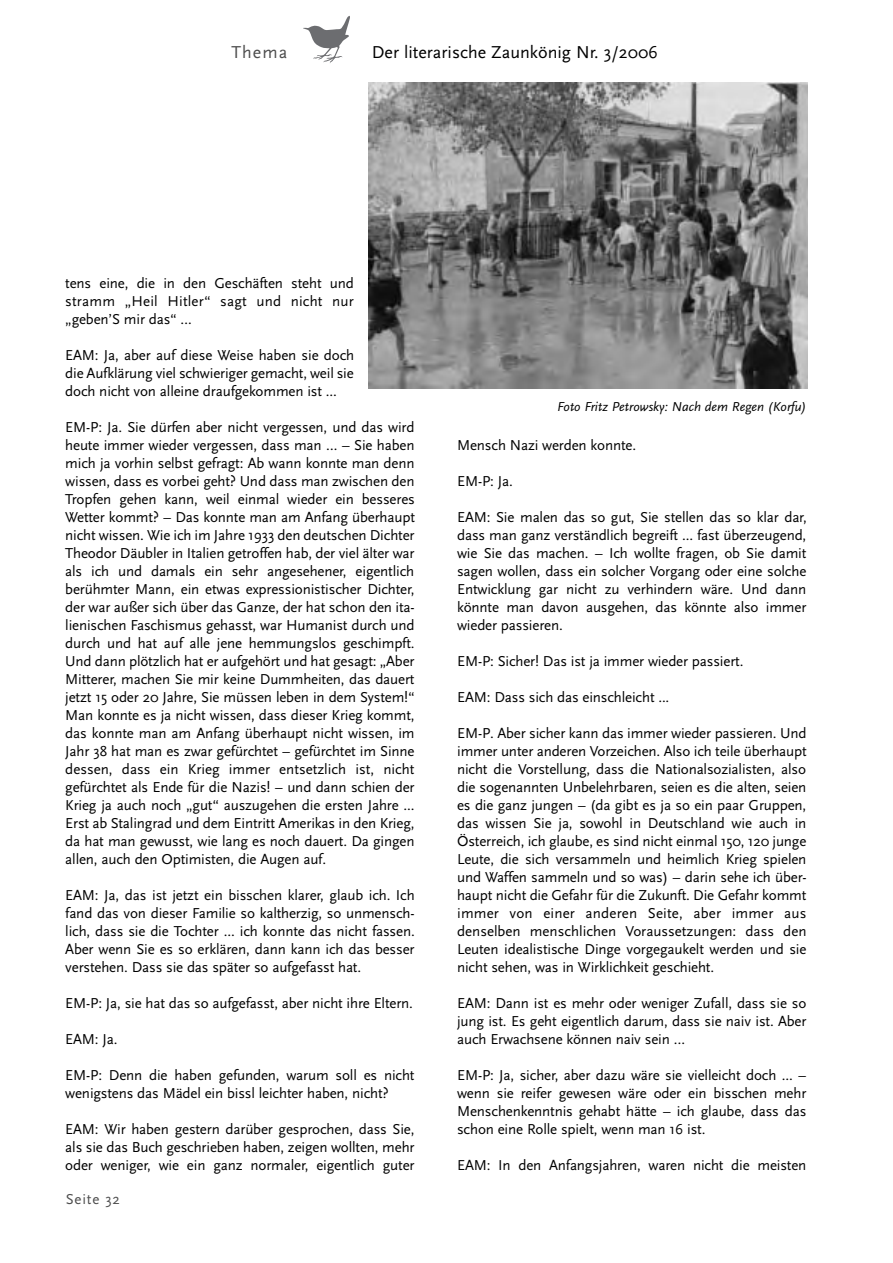
<style>
.page{position:relative;width:893px;height:1263px;background:#fff}
.page>*{position:absolute;margin:0;border:0;box-sizing:border-box;transform-origin:0 0}
.t1{font:18px "Scala Sans";color:#000}
.t2{font:18px "Scala Sans";letter-spacing:.055em;color:#4d4d4d}
.t3{font:15px/18px "Scala Sans";letter-spacing:-.01em;color:#000;text-align:justify}
.t4{font:15px "Scala Sans";letter-spacing:.055em;color:#4d4d4d}
.t5{font:italic 13.5px "Scala Sans";color:#000}
</style>
<div class="page">
<svg style="left:303px;top:16px;width:47px;height:47px"></svg>
<img style="left:369px;top:83px;width:439px;height:306px">
<p class="t2" style="left:232px;top:41px;width:57px">Thema</p>
<p class="t1" style="left:372px;top:41px;width:288px">Der literarische Zaunkönig Nr. 3/2006</p>
<p class="t3" style="left:65px;top:274px;width:290px">tens eine, die in den Geschäften steht und stramm „Heil Hitler“ sagt und nicht nur „geben’S mir das“ …</p>
<p class="t3" style="left:65px;top:346px;width:290px">EAM: Ja, aber auf diese Weise haben sie doch die Aufklärung viel schwieriger gemacht, weil sie doch nicht von alleine draufgekommen ist ...</p>
<p class="t3" style="left:65px;top:418px;width:351px">EM-P: Ja. Sie dürfen aber nicht vergessen, und das wird heute immer wieder vergessen, dass man … – Sie haben mich ja vorhin selbst gefragt: Ab wann konnte man denn wissen, dass es vorbei geht? Und dass man zwischen den Tropfen gehen kann, weil einmal wieder ein besseres Wetter kommt? – Das konnte man am Anfang überhaupt nicht wissen. Wie ich im Jahre 1933 den deutschen Dichter Theodor Däubler in Italien getroffen hab, der viel älter war als ich und damals ein sehr angesehener, eigentlich berühmter Mann, ein etwas expressionistischer Dichter, der war außer sich über das Ganze, der hat schon den ita&shy;lienischen Faschismus gehasst, war Humanist durch und durch und hat auf alle jene hemmungslos geschimpft.<br>Und dann plötzlich hat er aufgehört und hat gesagt: „Aber Mitterer, machen Sie mir keine Dummheiten, das dauert jetzt 15 oder 20 Jahre, Sie müssen leben in dem System!“ Man konnte es ja nicht wissen, dass dieser Krieg kommt, das konnte man am Anfang überhaupt nicht wissen, im Jahr 38 hat man es zwar gefürchtet – gefürchtet im Sinne dessen, dass ein Krieg immer entsetzlich ist, nicht gefürchtet als Ende für die Nazis! – und dann schien der Krieg ja auch noch „gut“ auszugehen die ersten Jahre ...<br>Erst ab Stalingrad und dem Eintritt Amerikas in den Krieg, da hat man gewusst, wie lang es noch dauert. Da gingen allen, auch den Optimisten, die Augen auf.</p>
<p class="t3" style="left:65px;top:886px;width:351px">EAM: Ja, das ist jetzt ein bisschen klarer, glaub ich. Ich fand das von dieser Familie so kaltherzig, so unmensch&shy;lich, dass sie die Tochter ... ich konnte das nicht fassen.<br>Aber wenn Sie es so erklären, dann kann ich das besser verstehen. Dass sie das später so aufgefasst hat.</p>
<p class="t3" style="left:65px;top:994px;width:349px">EM-P: Ja, sie hat das so aufgefasst, aber nicht ihre Eltern.</p>
<p class="t3" style="left:65px;top:1030px;width:54px">EAM: Ja.</p>
<p class="t3" style="left:65px;top:1066px;width:351px">EM-P: Denn die haben gefunden, warum soll es nicht wenigstens das Mädel ein bissl leichter haben, nicht?</p>
<p class="t3" style="left:65px;top:1120px;width:351px">EAM: Wir haben gestern darüber gesprochen, dass Sie, als sie das Buch geschrieben haben, zeigen wollten, mehr oder weniger, wie ein ganz normaler, eigentlich guter</p>
<p class="t4" style="left:66px;top:1190px;width:56px">Seite 32</p>
<p class="t5" style="left:557px;top:399px;width:251px">Foto Fritz Petrowsky: Nach dem Regen (Korfu)</p>
<p class="t3" style="left:457px;top:436px;width:180px">Mensch Nazi werden konnte.</p>
<p class="t3" style="left:457px;top:472px;width:57px">EM-P: Ja.</p>
<p class="t3" style="left:457px;top:508px;width:351px">EAM: Sie malen das so gut, Sie stellen das so klar dar, dass man ganz verständlich begreift ... fast überzeugend, wie Sie das machen. – Ich wollte fragen, ob Sie damit sagen wollen, dass ein solcher Vorgang oder eine solche Entwicklung gar nicht zu verhindern wäre. Und dann könnte man davon ausgehen, das könnte also immer wieder passieren.</p>
<p class="t3" style="left:457px;top:652px;width:288px">EM-P: Sicher! Das ist ja immer wieder passiert.</p>
<p class="t3" style="left:457px;top:688px;width:214px">EAM: Dass sich das einschleicht ...</p>
<p class="t3" style="left:457px;top:724px;width:351px">EM-P. Aber sicher kann das immer wieder passieren. Und immer unter anderen Vorzeichen. Also ich teile überhaupt nicht die Vorstellung, dass die Nationalsozialisten, also die sogenannten Unbelehrbaren, seien es die alten, seien es die ganz jungen – (da gibt es ja so ein paar Gruppen, das wissen Sie ja, sowohl in Deutschland wie auch in Österreich, ich glaube, es sind nicht einmal 150, 120 junge Leute, die sich versammeln und heimlich Krieg spielen und Waffen sammeln und so was) – darin sehe ich über&shy;haupt nicht die Gefahr für die Zukunft. Die Gefahr kommt immer von einer anderen Seite, aber immer aus denselben menschlichen Voraussetzungen: dass den Leuten idealistische Dinge vorgegaukelt werden und sie nicht sehen, was in Wirklichkeit geschieht.</p>
<p class="t3" style="left:457px;top:994px;width:351px">EAM: Dann ist es mehr oder weniger Zufall, dass sie so jung ist. Es geht eigentlich darum, dass sie naiv ist. Aber auch Erwachsene können naiv sein …</p>
<p class="t3" style="left:457px;top:1066px;width:351px">EM-P: Ja, sicher, aber dazu wäre sie vielleicht doch ... – wenn sie reifer gewesen wäre oder ein bisschen mehr Menschenkenntnis gehabt hätte – ich glaube, dass das schon eine Rolle spielt, wenn man 16 ist.</p>
<p class="t3" style="left:457px;top:1156px;width:351px">EAM: In den Anfangsjahren, waren nicht die meisten</p>
</div>
